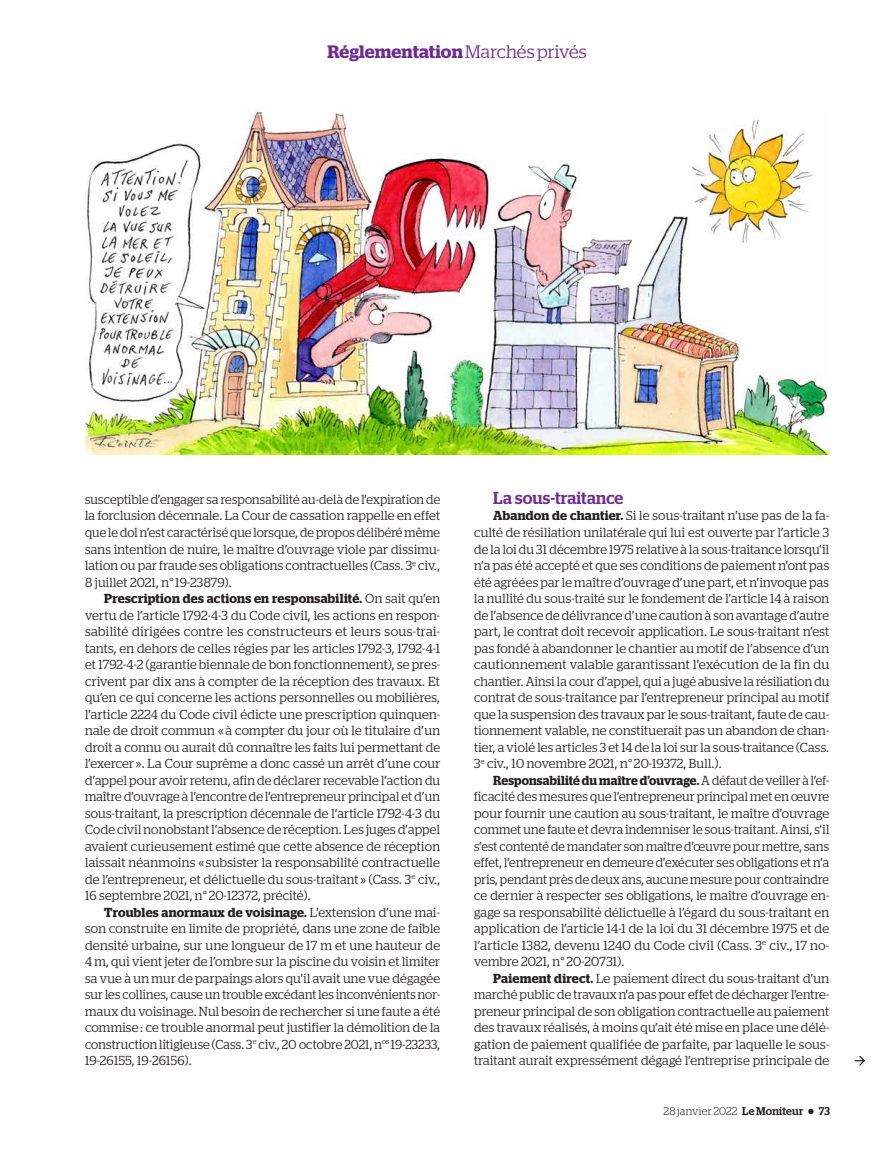
<style>
.page{position:relative;width:893px;height:1153px;background:#fff}
.page>*{position:absolute;margin:0;border:0;box-sizing:border-box;transform-origin:0 0}
.t1{font:600 18px "Stag";letter-spacing:.005em;color:#6e2c91}
.t2{font:500 17.25px "Stag";letter-spacing:.01em;color:#6e2c91}
.t3{font:13.05px/16.5px "Stag Text Moniteur Regualar";letter-spacing:.015em;color:#231f20;text-align:justify}
.t4{font:13.05px/16.5px "Stag Text Moniteur Regualar";letter-spacing:.015em;color:#231f20;text-align:justify;scale:.96 1}
.t5{font:13.05px/16.5px "Stag Text Moniteur Regualar";letter-spacing:.015em;color:#231f20;text-align:justify;scale:.95 1}
.t6{font:600 13.05px "Stag";letter-spacing:.015em;color:#231f20}
.t7{font:600 13.05px "Stag";letter-spacing:.015em;color:#231f20;scale:.94 1}
.t8{font:300 11.25px "Stag";letter-spacing:.02em;color:#231f20}
.s1{font-family:"Stag Text Moniteur Regualar";font-weight:400}
.s2{font-family:"Stag";font-weight:600}
.s3{font-weight:500}
</style>
<div class="page">
<svg style="left:855px;top:1056px;width:10px;height:9px"></svg>
<img style="left:85px;top:111px;width:744px;height:343px">
<h1 class="t1" style="left:327px;top:41px;width:261px">Réglementation <span class="s1">Marchés privés</span></h1>
<p class="t5" style="left:85px;top:490px;width:375px">susceptible d’engager sa responsabilité au-delà de l’expiration de la forclusion décennale. La Cour de cassation rappelle en effet que le dol n’est caractérisé que lorsque, de propos délibéré même sans intention de nuire, le maître d’ouvrage viole par dissimu&shy;lation ou par fraude ses obligations contractuelles (Cass. 3<sup>e</sup> civ., 8 juillet 2021, n° 19-23879).</p>
<p class="t6" style="left:104px;top:590px;width:337px">Prescription des actions en responsabilité. <span class="s1">On sait qu’en</span></p>
<p class="t3" style="left:85px;top:606px;width:357px">vertu de l’article 1792-4-3 du Code civil, les actions en respon&shy;sabilité dirigées contre les constructeurs et leurs sous-trai&shy;tants, en dehors de celles régies par les articles 1792-3, 1792-4-1 et 1792‑4‑2 (garantie biennale de bon fonctionnement), se pres&shy;crivent par dix ans à compter de la réception des travaux. Et qu’en ce qui concerne les actions personnelles ou mobilières, l’article 2224 du Code civil édicte une prescription quinquen&shy;nale de droit commun « à compter du jour où le titulaire d’un droit a connu ou aurait dû connaître les faits lui permettant de l’exercer ». La Cour suprême a donc cassé un arrêt d’une cour d’appel pour avoir retenu, afin de déclarer recevable l’action du maître d’ouvrage à l’encontre de l’entrepreneur principal et d’un sous-traitant, la prescription décennale de l’article 1792‑4‑3 du Code civil nonobstant l’absence de réception. Les juges d’appel avaient curieusement estimé que cette absence de réception laissait néanmoins « subsister la responsabilité contractuelle de l’entrepreneur, et délictuelle du sous-traitant » (Cass. 3<sup>e</sup> civ., 16 septembre 2021, n° 20-12372, précité).</p>
<p class="t6" style="left:104px;top:904px;width:337px">Troubles anormaux de voisinage. <span class="s1">L’extension d’une mai-</span></p>
<p class="t3" style="left:85px;top:919px;width:357px">son construite en limite de propriété, dans une zone de faible densité urbaine, sur une longueur de 17 m et une hauteur de 4 m, qui vient jeter de l’ombre sur la piscine du voisin et limiter sa vue à un mur de parpaings alors qu’il avait une vue dégagée sur les collines, cause un trouble excédant les inconvénients nor&shy;maux du voisinage. Nul besoin de rechercher si une faute a été commise : ce trouble anormal peut justifier la démolition de la construction litigieuse (Cass. 3<sup>e</sup> civ., 20 octobre 2021, n<sup>os</sup> 19‑23233, 19-26155, 19-26156).</p>
<h2 class="t2" style="left:493px;top:487px;width:132px">La sous-traitance</h2>
<p class="t3" style="left:474px;top:507px;width:357px;text-indent:19px"><span class="s2">Abandon de chantier.</span> Si le sous-traitant n’use pas de la fa&shy;culté de résiliation unilatérale qui lui est ouverte par l’article 3 de la loi du 31 décembre 1975 relative à la sous-traitance lorsqu’il n’a pas été accepté et que ses conditions de paiement n’ont pas été agréées par le maître d’ouvrage d’une part, et n’invoque pas la nullité du sous-traité sur le fondement de l’article 14 à raison de l’absence de délivrance d’une caution à son avantage d’autre part, le contrat doit recevoir application. Le sous-traitant n’est pas fondé à abandonner le chantier au motif de l’absence d’un cautionnement valable garantissant l’exécution de la fin du chantier. Ainsi la cour d’appel, qui a jugé abusive la résiliation du contrat de sous-traitance par l’entrepreneur principal au motif que la suspension des travaux par le sous-traitant, faute de cau&shy;tionnement valable, ne constituerait pas un abandon de chan&shy;tier, a violé les articles 3 et 14 de la loi sur la sous-traitance (Cass.<br>3<sup>e</sup> civ., 10 novembre 2021, n° 20-19372, Bull.).</p>
<p class="t7" style="left:493px;top:772px;width:359px">Responsabilité du maître d’ouvrage. <span class="s1">A défaut de veiller à l’ef-</span></p>
<p class="t4" style="left:474px;top:787px;width:371px">ficacité des mesures que l’entrepreneur principal met en œuvre pour fournir une caution au sous-traitant, le maître d’ouvrage commet une faute et devra indemniser le sous-traitant. Ainsi, s’il s’est contenté de mandater son maître d’œuvre pour mettre, sans effet, l’entrepreneur en demeure d’exécuter ses obligations et n’a pris, pendant près de deux ans, aucune mesure pour contraindre ce dernier à respecter ses obligations, le maître d’ouvrage en&shy;gage sa responsabilité délictuelle à l’égard du sous-traitant en application de l’article 14-1 de la loi du 31 décembre 1975 et de l’article 1382, devenu 1240 du Code civil (Cass. 3<sup>e</sup> civ., 17 no&shy;vembre 2021, n° 20-20731).</p>
<p class="t3" style="left:474px;top:969px;width:357px;text-indent:19px"><span class="s2">Paiement direct.</span> Le paiement direct du sous-traitant d’un marché public de travaux n’a pas pour effet de décharger l’entre&shy;preneur principal de son obligation contractuelle au paiement des travaux réalisés, à moins qu’ait été mise en place une délé&shy;gation de paiement qualifiée de parfaite, par laquelle le sous&shy;traitant aurait expressément dégagé l’entreprise principale de</p>
<p class="t8" style="left:664px;top:1104px;width:168px">28 janvier 2022 <span class="s3">Le Moniteur</span> ● <span class="s3">73</span></p>
</div>
